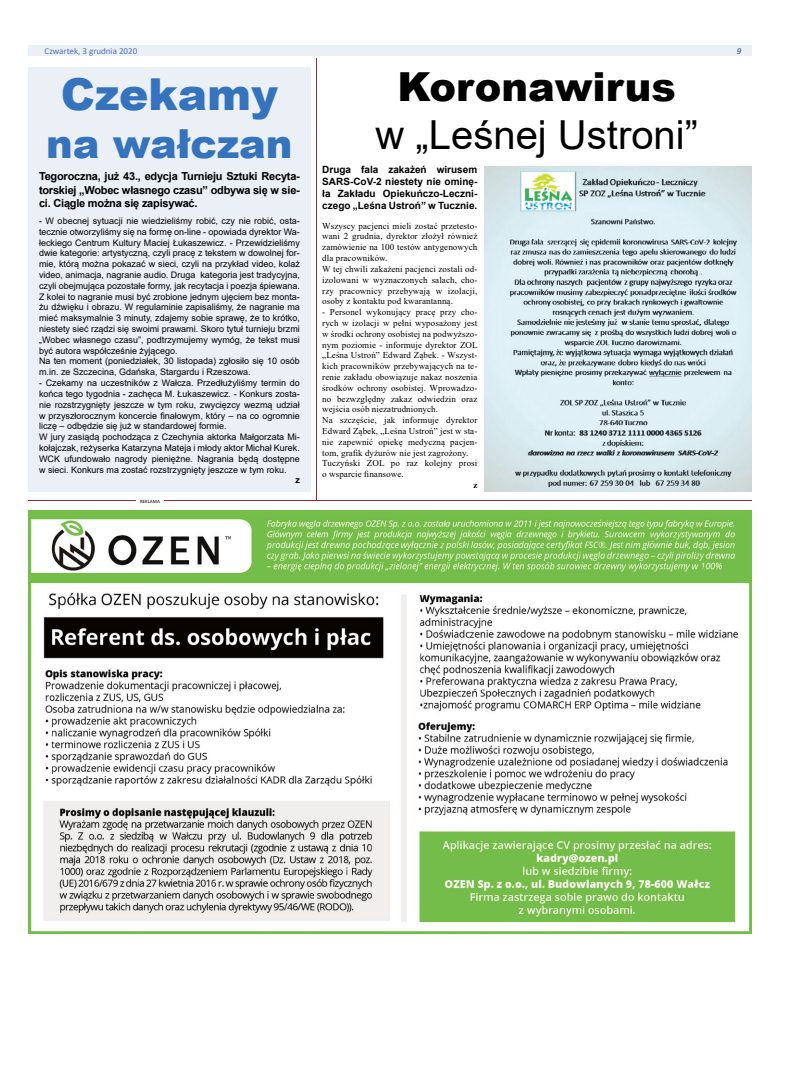
<style>
.page{position:relative;width:794px;height:1092px;background:#fff}
.page>*{position:absolute;margin:0;border:0;box-sizing:border-box;transform-origin:0 0}
.t1{font:900 44px "Arial";color:#3673bd}
.t2{font:40px "Arial";color:#000}
.t3{font:900 40px "Arial";color:#000}
.t4{font:900 40px "Arial";color:#3673bd}
.t5{font:700 11px/13.2px "Arial";letter-spacing:-.02em;color:#000;text-align:justify}
.t6{font:700 10px/12px "Arial";color:#000;text-align:justify}
.t7{font:9px/10.8px "Arial";color:#000}
.t8{font:9px/10.8px "Times New Roman";letter-spacing:.01em;color:#000}
.t9{font:9px "Calibri";color:#5570b6}
.t10{font:italic 700 9px "Calibri";color:#5570b6}
.t11{font:700 9px "Arial";color:#000}
.t12{font:700 9px "Times New Roman";color:#000}
.t13{font:5px "Calibri";color:#000}
</style>
<div class="page">
<div style="left:28px;top:45px;width:723px;height:11px;background:#ebeff6"></div>
<hr style="left:28px;top:500px;width:723px;height:1px;background:#9e2e2d">
<hr style="left:136px;top:499px;width:28px;height:4px;background:#fff">
<img style="left:28px;top:510px;width:723px;height:423px">
<div style="left:28px;top:67px;width:282px;height:424px;background:#ebeff6"></div>
<hr style="left:316px;top:59px;width:1px;height:442px;background:#9e2e2d">
<img style="left:485px;top:166px;width:266px;height:325px">
<p class="t9" style="left:45px;top:44px;width:94px">Czwartek, 3 grudnia 2020</p>
<p class="t10" style="left:736px;top:44px;width:6px">9</p>
<h1 class="t1" style="left:61px;top:62px;width:219px">Czekamy</h1>
<h2 class="t4" style="left:46px;top:114px;width:248px">na wałczan</h2>
<p class="t5" style="left:39px;top:170px;width:262px">Tegoroczna, już 43., edycja Turnieju Sztuki Recyta&shy;torskiej „Wobec własnego czasu” odbywa się w sie&shy;ci. Ciągle można się zapisywać.</p>
<p class="t7" style="left:39px;top:215px;width:262px">- W obecnej sytuacji nie wiedzieliśmy robić, czy nie robić, osta&shy;tecznie otworzyliśmy się na formę on-line - opowiada dyrektor Wa&shy;łeckiego Centrum Kultury Maciej Łukaszewicz. - Przewidzieliśmy dwie kategorie: artystyczną, czyli pracę z tekstem w dowolnej for&shy;mie, którą można pokazać w sieci, czyli na przykład video, kolaż video, animacja, nagranie audio. Druga kategoria jest tradycyjna, czyli obejmująca pozostałe formy, jak recytacja i poezja śpiewana.<br>Z kolei to nagranie musi być zrobione jednym ujęciem bez monta&shy;żu dźwięku i obrazu. W regulaminie zapisaliśmy, że nagranie ma mieć maksymalnie 3 minuty, zdajemy sobie sprawę, że to krótko, niestety sieć rządzi się swoimi prawami. Skoro tytuł turnieju brzmi „Wobec własnego czasu”, podtrzymujemy wymóg, że tekst musi być autora współcześnie żyjącego.<br>Na ten moment (poniedziałek, 30 listopada) zgłosiło się 10 osób m.in. ze Szczecina, Gdańska, Stargardu i Rzeszowa.</p>
<p class="t7" style="left:39px;top:377px;width:262px">- Czekamy na uczestników z Wałcza. Przedłużyliśmy termin do końca tego tygodnia - zachęca M. Łukaszewicz. - Konkurs zosta&shy;nie rozstrzygnięty jeszcze w tym roku, zwycięzcy wezmą udział w przyszłorocznym koncercie finałowym, który – na co ogromnie liczę – odbędzie się już w standardowej formie.<br>W jury zasiądą pochodząca z Czechynia aktorka Małgorzata Mi&shy;kołajczak, reżyserka Katarzyna Mateja i młody aktor Michał Kurek.<br>WCK ufundowało nagrody pieniężne. Nagrania będą dostępne w sieci. Konkurs ma zostać rozstrzygnięty jeszcze w tym roku.</p>
<p class="t11" style="left:295px;top:474px;width:6px">z</p>
<p class="t13" style="left:140px;top:497px;width:21px">REKLAMA</p>
<h2 class="t3" style="left:397px;top:58px;width:280px">Koronawirus</h2>
<h2 class="t2" style="left:375px;top:107px;width:324px">w „Leśnej Ustroni”</h2>
<p class="t6" style="left:322px;top:164px;width:157px">Druga fala zakażeń wirusem SARS-CoV-2 niestety nie ominę&shy;ła Zakładu Opiekuńczo-Leczni&shy;czego „Leśna Ustroń” w Tucznie.</p>
<p class="t8" style="left:322px;top:220px;width:157px">Wszyscy pacjenci mieli zostać przetesto&shy;wani 2 grudnia, dyrektor złożył również zamówienie na 100 testów antygenowych dla pracowników.<br>W tej chwili zakażeni pacjenci zostali od&shy;izolowani w wyznaczonych salach, cho&shy;rzy pracownicy przebywają w izolacji, osoby z kontaktu pod kwarantanną.</p>
<p class="t8" style="left:322px;top:306px;width:157px">- Personel wykonujący pracę przy cho&shy;rych w izolacji w pełni wyposażony jest w środki ochrony osobistej na podwyższo&shy;nym poziomie - informuje dyrektor ZOL „Leśna Ustroń” Edward Ząbek. - Wszyst&shy;kich pracowników przebywających na te&shy;renie zakładu obowiązuje nakaz noszenia środków ochrony osobistej. Wprowadzo&shy;no bezwzględny zakaz odwiedzin oraz wejścia osób niezatrudnionych.<br>Na szczęście, jak informuje dyrektor Edward Ząbek, „Leśna Ustroń” jest w sta&shy;nie zapewnić opiekę medyczną pacjen&shy;tom, grafik dyżurów nie jest zagrożony.<br>Tuczyński ZOL po raz kolejny prosi o wsparcie finansowe.</p>
<p class="t12" style="left:473px;top:478px;width:5px">z</p>
</div>
